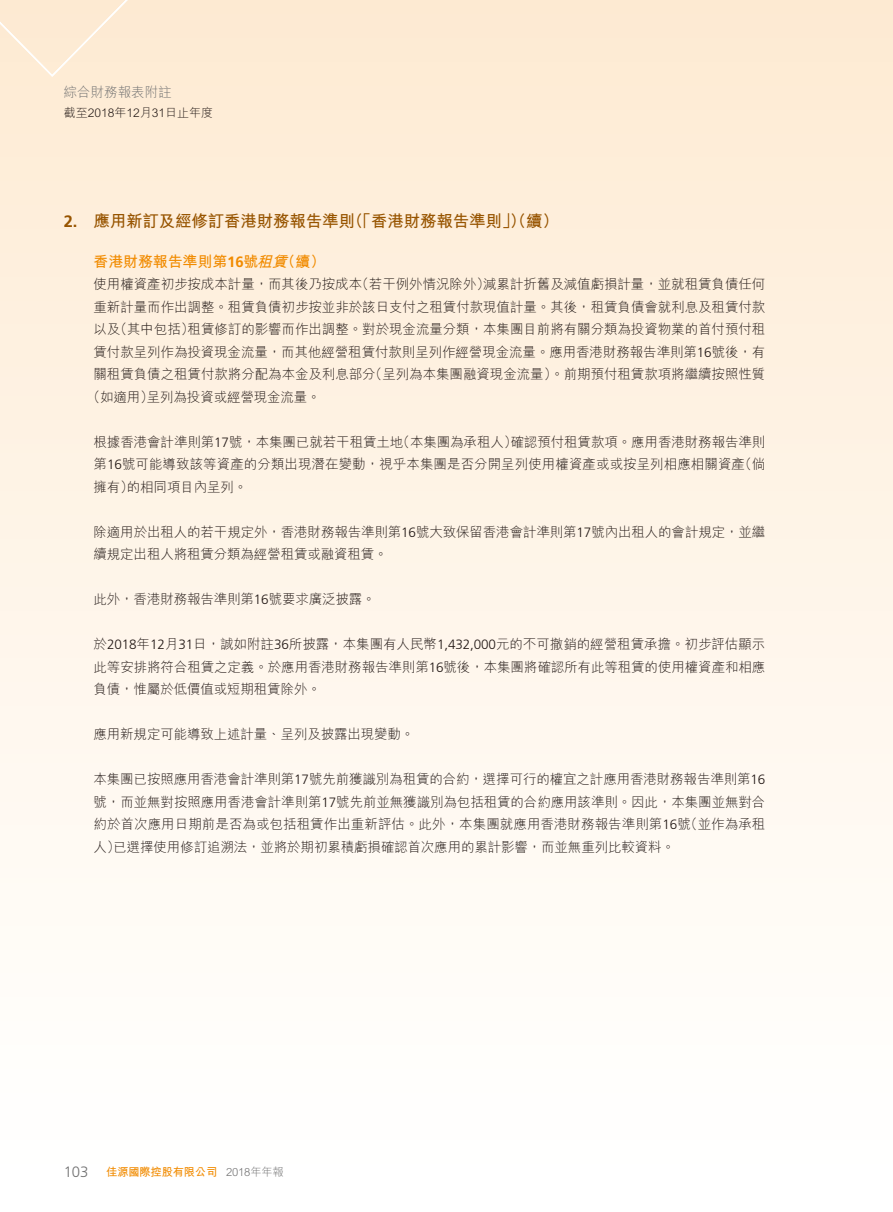
<style>
.page{position:relative;width:893px;height:1212px;background:#fff}
.page>*{position:absolute;margin:0;border:0;box-sizing:border-box;transform-origin:0 0}
.t1{font:16.5px "M Hei HK Bold E Ten B5 H";letter-spacing:-.01em;color:#975400}
.t2{font:15px "M Hei HK Bold E Ten B5 H";letter-spacing:-.01em;color:#f18b00}
.t3{font:13.5px/22.5px "M Hei HK Light E Ten B5 H";letter-spacing:-.005em;color:#231916;text-align:justify}
.t4{font:13.5px "M Hei HK Light E Ten B5 H";color:#717171}
.t5{font:12px "M Hei HK Light E Ten B5 H";color:#231916}
.t6{font:11.25px "M Hei HK Bold E Ten B5 H";letter-spacing:-.015em;color:#f18b00}
.s1{font-family:"Frutiger LT Std";font-weight:700}
.s2{font-style:italic}
.s3{font-family:"Frutiger LT Std";font-weight:300}
.s4{font-family:"Frutiger LT Std";font-weight:300;font-size:15px;color:#717171}
.s5{font-family:"M Hei HK Light E Ten B5 H";color:#717171}
</style>
<div class="page">
<div style="left:0;top:0;width:893px;height:1212px;background:linear-gradient(to bottom,#feebd3,#fff)"></div>
<div style="left:0;top:0;width:171px;height:78px;background:#fdebd4"></div>
<p class="t4" style="left:64px;top:87px;width:109px">綜合財務報表附註</p>
<p class="t5" style="left:64px;top:108px;width:151px">截至2018年12月31日止年度</p>
<p class="t1" style="left:64px;top:215px;width:497px"><span class="s1">2.</span> 應用新訂及經修訂香港財務報告準則（「香港財務報告準則」（續）</p>
<p class="t1" style="left:510px;top:215px;width:18px">）</p>
<p class="t2" style="left:94px;top:255px;width:233px">香港財務報告準則第<span class="s1">16</span>號<span class="s2">租賃</span>（續）</p>
<p class="t3" style="left:94px;top:275px;width:673px">使用權資產初步按成本計量，而其後乃按成本（若干例外情況除外）減累計折舊及減值虧損計量，並就租賃負債任何</p>
<p class="t3" style="left:94px;top:297px;width:673px">重新計量而作出調整。租賃負債初步按並非於該日支付之租賃付款現值計量。其後，租賃負債會就利息及租賃付款</p>
<p class="t3" style="left:94px;top:320px;width:673px">以及（其中包括）租賃修訂的影響而作出調整。對於現金流量分類，本集團目前將有關分類為投資物業的首付預付租</p>
<p class="t3" style="left:94px;top:342px;width:673px">賃付款呈列作為投資現金流量，而其他經營租賃付款則呈列作經營現金流量。應用香港財務報告準則第<span class="s3">16</span>號後，有</p>
<p class="t3" style="left:94px;top:365px;width:673px">關租賃負債之租賃付款將分配為本金及利息部分（呈列為本集團融資現金流量）。前期預付租賃款項將繼續按照性質</p>
<p class="t3" style="left:87px;top:387px;width:235px">（如適用）呈列為投資或經營現金流量。</p>
<p class="t3" style="left:94px;top:432px;width:673px">根據香港會計準則第<span class="s3">17</span>號，本集團已就若干租賃土地（本集團為承租人）確認預付租賃款項。應用香港財務報告準則第<span class="s3">16</span>號可能導致該等資產的分類出現潛在變動，視乎本集團是否分開呈列使用權資產或或按呈列相應相關資產（倘擁有）的相同項目內呈列。</p>
<p class="t3" style="left:94px;top:522px;width:673px">除適用於出租人的若干規定外，香港財務報告準則第<span class="s3">16</span>號大致保留香港會計準則第<span class="s3">17</span>號內出租人的會計規定，並繼續規定出租人將租賃分類為經營租賃或融資租賃。</p>
<p class="t3" style="left:94px;top:590px;width:284px">此外，香港財務報告準則第<span class="s3">16</span>號要求廣泛披露。</p>
<p class="t3" style="left:94px;top:635px;width:673px">於<span class="s3">2018</span>年<span class="s3">12</span>月<span class="s3">31</span>日，誠如附註<span class="s3">36</span>所披露，本集團有人民幣<span class="s3">1,432,000</span>元的不可撤銷的經營租賃承擔。初步評估顯示此等安排將符合租賃之定義。於應用香港財務報告準則第<span class="s3">16</span>號後，本集團將確認所有此等租賃的使用權資產和相應負債，惟屬於低價值或短期租賃除外。</p>
<p class="t3" style="left:94px;top:725px;width:322px">應用新規定可能導致上述計量、呈列及披露出現變動。</p>
<p class="t3" style="left:94px;top:770px;width:673px">本集團已按照應用香港會計準則第<span class="s3">17</span>號先前獲識別為租賃的合約，選擇可行的權宜之計應用香港財務報告準則第<span class="s3">16</span>號，而並無對按照應用香港會計準則第<span class="s3">17</span>號先前並無獲識別為包括租賃的合約應用該準則。因此，本集團並無對合約於首次應用日期前是否為或包括租賃作出重新評估。此外，本集團就應用香港財務報告準則第<span class="s3">16</span>號（並作為承租人）已選擇使用修訂追溯法，並將於期初累積虧損確認首次應用的累計影響，而並無重列比較資料。</p>
<p class="t6" style="left:64px;top:1167px;width:221px"><span class="s4">103</span> 佳源國際控股有限公司 <span class="s5">2018年年報</span></p>
</div>
